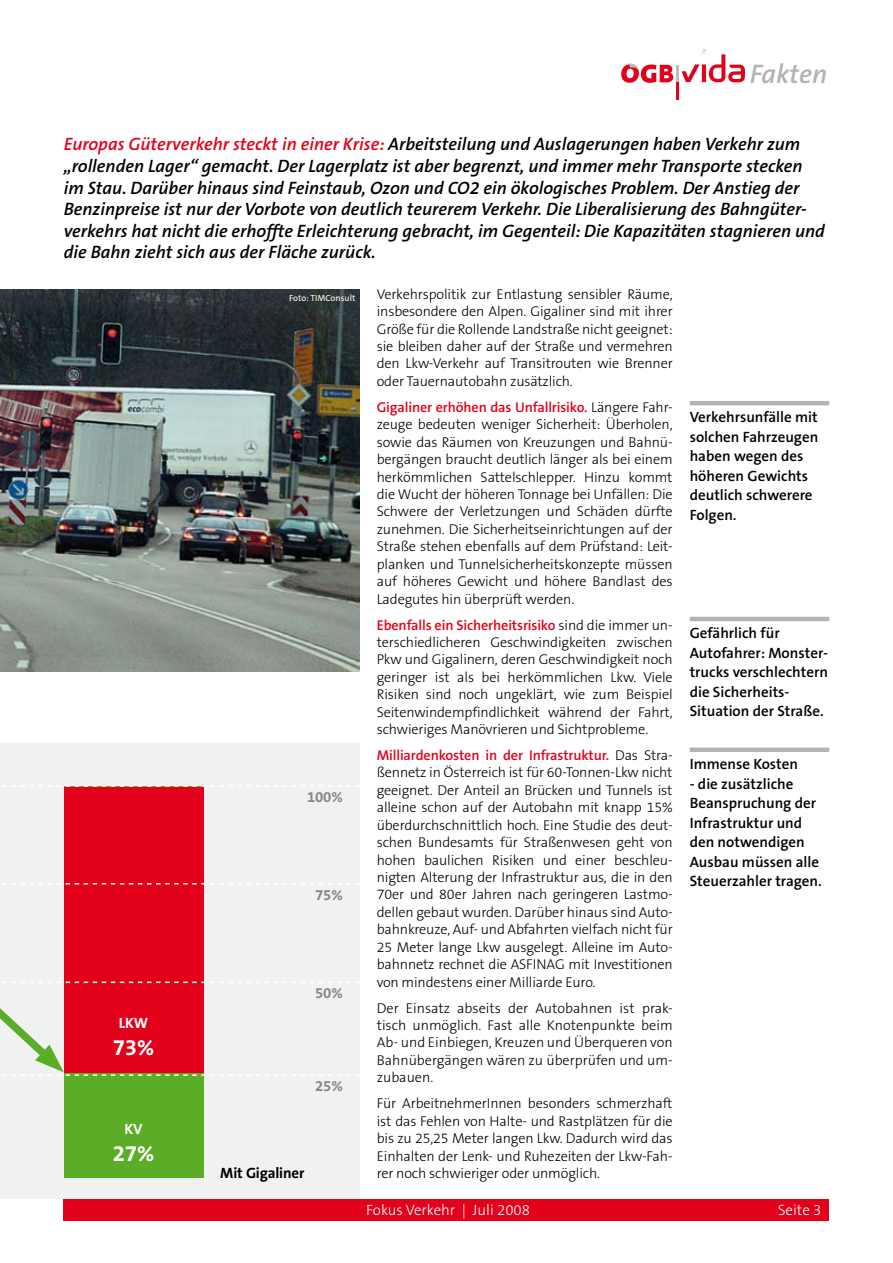
<style>
.page{position:relative;width:893px;height:1263px;background:#fff}
.page>*{position:absolute;margin:0;border:0;box-sizing:border-box;transform-origin:0 0}
.t1{font:italic 600 27px "The Sans CE B6";color:#b1b3b4}
.t2{font:700 22.5px "The Sans CE B7";color:#fff}
.t3{font:italic 600 18px/21.6px "The Sans CE B6";color:#000}
.t4{font:600 15px/19.5px "The Sans CE B6";color:#000}
.t5{font:300 15px "The Sans CE B3";color:#fff}
.t6{font:700 15px "The Sans CE B7";letter-spacing:-.01em;color:#87888a}
.t7{font:700 15px "The Sans CE B7";letter-spacing:-.01em;color:#000}
.t8{font:700 15px "The Sans CE B7";color:#fff}
.t9{font:300 14.25px/17.4px "The Sans CE B3";letter-spacing:-.01em;color:#000;text-align:justify}
.t10{font:600 14.25px "The Sans CE B6";letter-spacing:-.01em;color:#e2001a}
.t11{font:9px "The Sans CE B5 Plain";color:#fff}
.s1{color:#e2001a}
.s2{font-family:"The Sans CE B3";font-weight:300;color:#000}
</style>
<div class="page">
<hr style="left:676px;top:65px;width:3px;height:17px;background:#bcbdbf">
<hr style="left:676px;top:82px;width:3px;height:18px;background:#e2001a">
<svg style="left:621px;top:63px;width:52px;height:20px"></svg>
<svg style="left:682px;top:49px;width:63px;height:33px"></svg>
<div style="left:64px;top:1199px;width:765px;height:21px;background:#e2001a"></div>
<div style="left:0;top:743px;width:360px;height:455px;background:#f0f1f1"></div>
<hr style="left:690px;top:617px;width:139px;height:4px;background:#b1b3b4">
<hr style="left:690px;top:401px;width:139px;height:4px;background:#b1b3b4">
<div style="left:690px;top:747px;width:139px;height:5px;background:#b1b3b4"></div>
<img style="left:0;top:289px;width:360px;height:383px">
<div style="left:64px;top:787px;width:139px;height:391px;background:#5bac26"></div>
<div style="left:64px;top:787px;width:139px;height:285px;background:#e2001a"></div>
<svg style="left:3px;top:785px;width:356px;height:2px"></svg>
<svg style="left:2px;top:883px;width:357px;height:1px"></svg>
<svg style="left:0;top:940px;width:359px;height:136px"></svg>
<h1 class="t1" style="left:750px;top:58px;width:79px">Fakten</h1>
<p class="t3" style="left:64px;top:134px;width:763px"><span class="s1">Europas Güterverkehr steckt in einer Krise:</span> Arbeitsteilung und Auslagerungen haben Verkehr zum „rollenden Lager“ gemacht. Der Lagerplatz ist aber begrenzt, und immer mehr Transporte stecken im Stau. Darüber hinaus sind Feinstaub, Ozon und CO2 ein ökologisches Problem. Der Anstieg der Benzinpreise ist nur der Vorbote von deutlich teurerem Verkehr. Die Liberalisierung des Bahngüter&shy;verkehrs hat nicht die erhoffte Erleichterung gebracht, im Gegenteil: Die Kapazitäten stagnieren und die Bahn zieht sich aus der Fläche zurück.</p>
<p class="t8" style="left:119px;top:1015px;width:31px">LKW</p>
<h2 class="t2" style="left:113px;top:1035px;width:43px">73%</h2>
<p class="t8" style="left:124px;top:1120px;width:20px">KV</p>
<h2 class="t2" style="left:113px;top:1141px;width:43px">27%</h2>
<p class="t11" style="left:289px;top:293px;width:68px">Foto: TIMConsult</p>
<p class="t6" style="left:307px;top:788px;width:37px">100%</p>
<p class="t6" style="left:315px;top:886px;width:29px">75%</p>
<p class="t6" style="left:315px;top:985px;width:29px">50%</p>
<p class="t6" style="left:315px;top:1078px;width:29px">25%</p>
<p class="t7" style="left:220px;top:1164px;width:86px">Mit Gigaliner</p>
<p class="t9" style="left:377px;top:286px;width:297px">Verkehrspolitik zur Entlastung sensibler Räume, insbesondere den Alpen. Gigaliner sind mit ihrer Größe für die Rollende Landstraße nicht geeignet: sie bleiben daher auf der Straße und vermehren den Lkw-Verkehr auf Transitrouten wie Brenner oder Tauernautobahn zusätzlich.</p>
<p class="t10" style="left:377px;top:399px;width:297px">Gigaliner erhöhen das Unfallrisiko. <span class="s2">Längere Fahr-</span></p>
<p class="t9" style="left:377px;top:417px;width:297px">zeuge bedeuten weniger Sicherheit: Überholen, sowie das Räumen von Kreuzungen und Bahnü&shy;bergängen braucht deutlich länger als bei einem herkömmlichen Sattelschlepper. Hinzu kommt die Wucht der höheren Tonnage bei Unfällen: Die Schwere der Verletzungen und Schäden dürfte zunehmen. Die Sicherheitseinrichtungen auf der Straße stehen ebenfalls auf dem Prüfstand: Leit&shy;planken und Tunnelsicherheitskonzepte müssen auf höheres Gewicht und höhere Bandlast des Ladegutes hin überprüft werden.</p>
<p class="t10" style="left:377px;top:617px;width:297px">Ebenfalls ein Sicherheitsrisiko <span class="s2">sind die immer un-</span></p>
<p class="t9" style="left:377px;top:634px;width:297px">terschiedlicheren Geschwindigkeiten zwischen Pkw und Gigalinern, deren Geschwindigkeit noch geringer ist als bei herkömmlichen Lkw. Viele Risiken sind noch ungeklärt, wie zum Beispiel Seitenwindempfindlichkeit während der Fahrt, schwieriges Manövrieren und Sichtprobleme.</p>
<p class="t10" style="left:377px;top:747px;width:297px">Milliardenkosten in der Infrastruktur. <span class="s2">Das Stra-</span></p>
<p class="t9" style="left:377px;top:765px;width:297px">ßennetz in Österreich ist für 60-Tonnen-Lkw nicht geeignet. Der Anteil an Brücken und Tunnels ist alleine schon auf der Autobahn mit knapp 15% überdurchschnittlich hoch. Eine Studie des deut&shy;schen Bundesamts für Straßenwesen geht von hohen baulichen Risiken und einer beschleu&shy;nigten Alterung der Infrastruktur aus, die in den 70er und 80er Jahren nach geringeren Lastmo&shy;dellen gebaut wurden. Darüber hinaus sind Auto&shy;bahnkreuze, Auf- und Abfahrten vielfach nicht für 25 Meter lange Lkw ausgelegt. Alleine im Auto&shy;bahnnetz rechnet die ASFINAG mit Investitionen von mindestens einer Milliarde Euro.</p>
<p class="t9" style="left:377px;top:1000px;width:297px">Der Einsatz abseits der Autobahnen ist prak&shy;tisch unmöglich. Fast alle Knotenpunkte beim Ab- und Einbiegen, Kreuzen und Überqueren von Bahnübergängen wären zu überprüfen und um&shy;zubauen.</p>
<p class="t9" style="left:377px;top:1096px;width:297px">Für ArbeitnehmerInnen besonders schmerzhaft ist das Fehlen von Halte- und Rastplätzen für die bis zu 25,25 Meter langen Lkw. Dadurch wird das Einhalten der Lenk- und Ruhezeiten der Lkw-Fah&shy;rer noch schwieriger oder unmöglich.</p>
<p class="t4" style="left:690px;top:408px;width:130px">Verkehrsunfälle mit solchen Fahrzeugen haben wegen des höheren Gewichts deutlich schwerere<br>Folgen.</p>
<p class="t4" style="left:690px;top:624px;width:140px">Gefährlich für<br>Autofahrer: Monster&shy;trucks verschlechtern die Sicherheits-<br>Situation der Straße.</p>
<p class="t4" style="left:690px;top:755px;width:110px">Immense Kosten</p>
<p class="t4" style="left:690px;top:774px;width:134px">- die zusätzliche<br>Beanspruchung der<br>Infrastruktur und den notwendigen<br>Ausbau müssen alle<br>Steuerzahler tragen.</p>
<p class="t5" style="left:366px;top:1202px;width:165px">Fokus Verkehr | Juli 2008</p>
<p class="t5" style="left:778px;top:1202px;width:45px">Seite 3</p>
</div>
